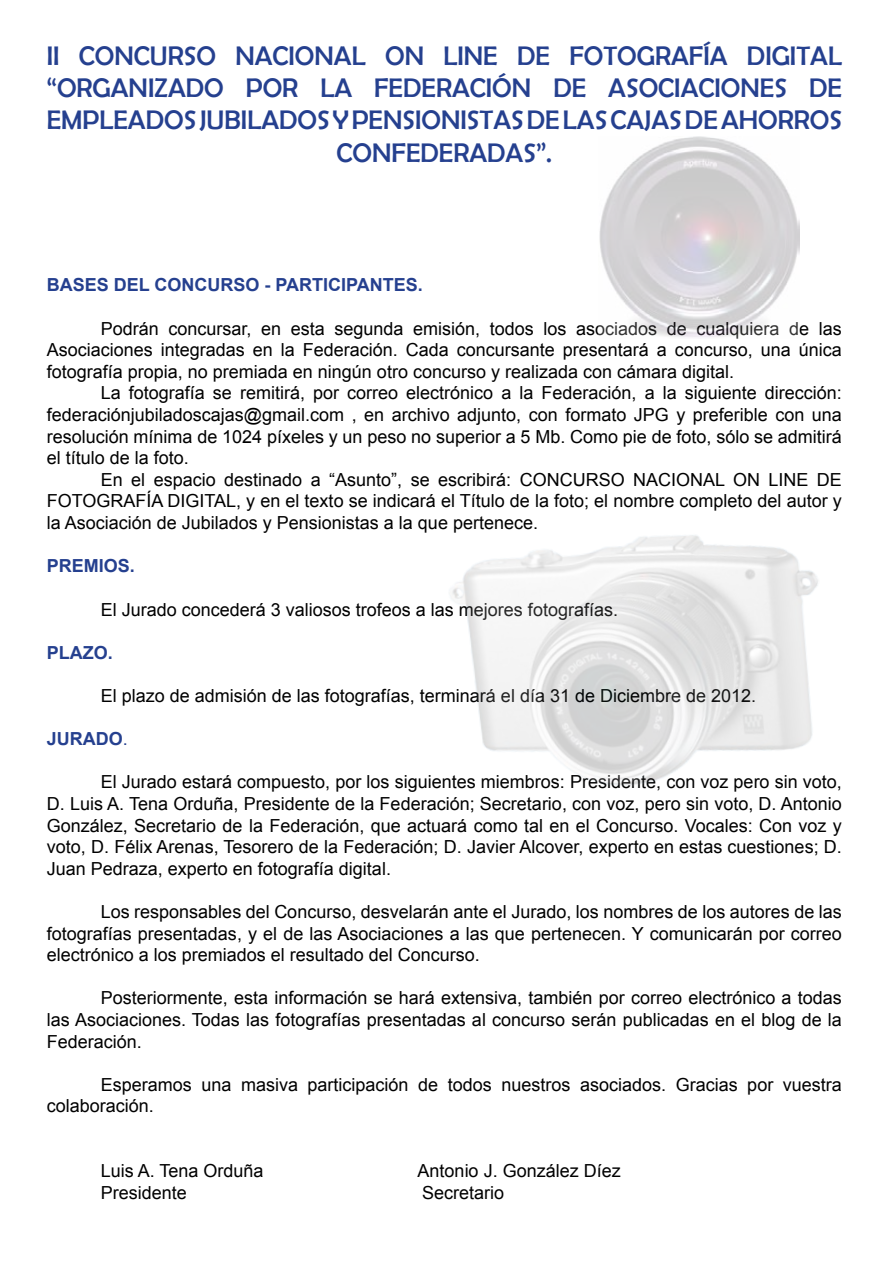
<style>
.page{position:relative;width:893px;height:1263px;background:#fff}
.page>*{position:absolute;margin:0;border:0;box-sizing:border-box;transform-origin:0 0}
.t1{font:27px/32.4px "Berlin Sans FB";color:#25408f;text-align:center}
.t2{font:18px/21.6px "Arial";color:#000;text-align:justify}
.t3{font:700 18px "Arial";color:#25408f}
.s1{font-weight:400}
</style>
<div class="page">
<img style="left:450px;top:535px;width:368px;height:250px">
<img style="left:599px;top:136px;width:200px;height:202px">
<h1 class="t1" style="left:47px;top:39px;width:797px">II CONCURSO NACIONAL ON LINE DE FOTOGRAFÍA DIGITAL “ORGANIZADO POR LA FEDERACIÓN DE ASOCIACIONES DE EMPLEADOS JUBILADOS Y PENSIONISTAS DE LAS CAJAS DE AHORROS CONFEDERADAS”.</h1>
<p class="t3" style="left:47px;top:273px;width:378px">BASES DEL CONCURSO - PARTICIPANTES.</p>
<p class="t2" style="left:47px;top:318px;width:797px;text-indent:54px">Podrán concursar, en esta segunda emisión, todos los asociados de cualquiera de las Asociaciones integradas en la Federación. Cada concursante presentará a concurso, una única fotografía propia, no premiada en ningún otro concurso y realizada con cámara digital.</p>
<p class="t2" style="left:47px;top:382px;width:797px;text-indent:54px">La fotografía se remitirá, por correo electrónico a la Federación, a la siguiente dirección: federaciónjubiladoscajas@gmail.com , en archivo adjunto, con formato JPG y preferible con una resolución mínima de 1024 píxeles y un peso no superior a 5 Mb. Como pie de foto, sólo se admitirá el título de la foto.</p>
<p class="t2" style="left:47px;top:469px;width:797px;text-indent:54px">En el espacio destinado a “Asunto”, se escribirá: CONCURSO NACIONAL ON LINE DE FOTOGRAFÍA DIGITAL, y en el texto se indicará el Título de la foto; el nombre completo del autor y la Asociación de Jubilados y Pensionistas a la que pertenece.</p>
<p class="t3" style="left:47px;top:554px;width:90px">PREMIOS.</p>
<p class="t2" style="left:101px;top:598px;width:519px">El Jurado concederá 3 valiosos trofeos a las mejores fotografías.</p>
<p class="t3" style="left:47px;top:640px;width:68px">PLAZO.</p>
<p class="t2" style="left:101px;top:685px;width:657px">El plazo de admisión de las fotografías, terminará el día 31 de Diciembre de 2012.</p>
<p class="t3" style="left:47px;top:727px;width:83px">JURADO<span class="s1">.</span></p>
<p class="t2" style="left:47px;top:771px;width:797px;text-indent:54px">El Jurado estará compuesto, por los siguientes miembros: Presidente, con voz pero sin voto, D. Luis A. Tena Orduña, Presidente de la Federación; Secretario, con voz, pero sin voto, D. Antonio González, Secretario de la Federación, que actuará como tal en el Concurso. Vocales: Con voz y voto, D. Félix Arenas, Tesorero de la Federación; D. Javier Alcover, experto en estas cuestiones; D.<br>Juan Pedraza, experto en fotografía digital.</p>
<p class="t2" style="left:47px;top:901px;width:797px;text-indent:54px">Los responsables del Concurso, desvelarán ante el Jurado, los nombres de los autores de las fotografías presentadas, y el de las Asociaciones a las que pertenecen. Y comunicarán por correo electrónico a los premiados el resultado del Concurso.</p>
<p class="t2" style="left:47px;top:987px;width:797px;text-indent:54px">Posteriormente, esta información se hará extensiva, también por correo electrónico a todas las Asociaciones. Todas las fotografías presentadas al concurso serán publicadas en el blog de la Federación.</p>
<p class="t2" style="left:47px;top:1074px;width:797px;text-indent:54px">Esperamos una masiva participación de todos nuestros asociados. Gracias por vuestra colaboración.</p>
<p class="t2" style="left:101px;top:1160px;width:164px">Luis A. Tena Orduña</p>
<p class="t2" style="left:418px;top:1160px;width:205px">Antonio J. González Díez</p>
<p class="t2" style="left:101px;top:1182px;width:88px">Presidente</p>
<p class="t2" style="left:422px;top:1182px;width:84px">Secretario</p>
</div>
